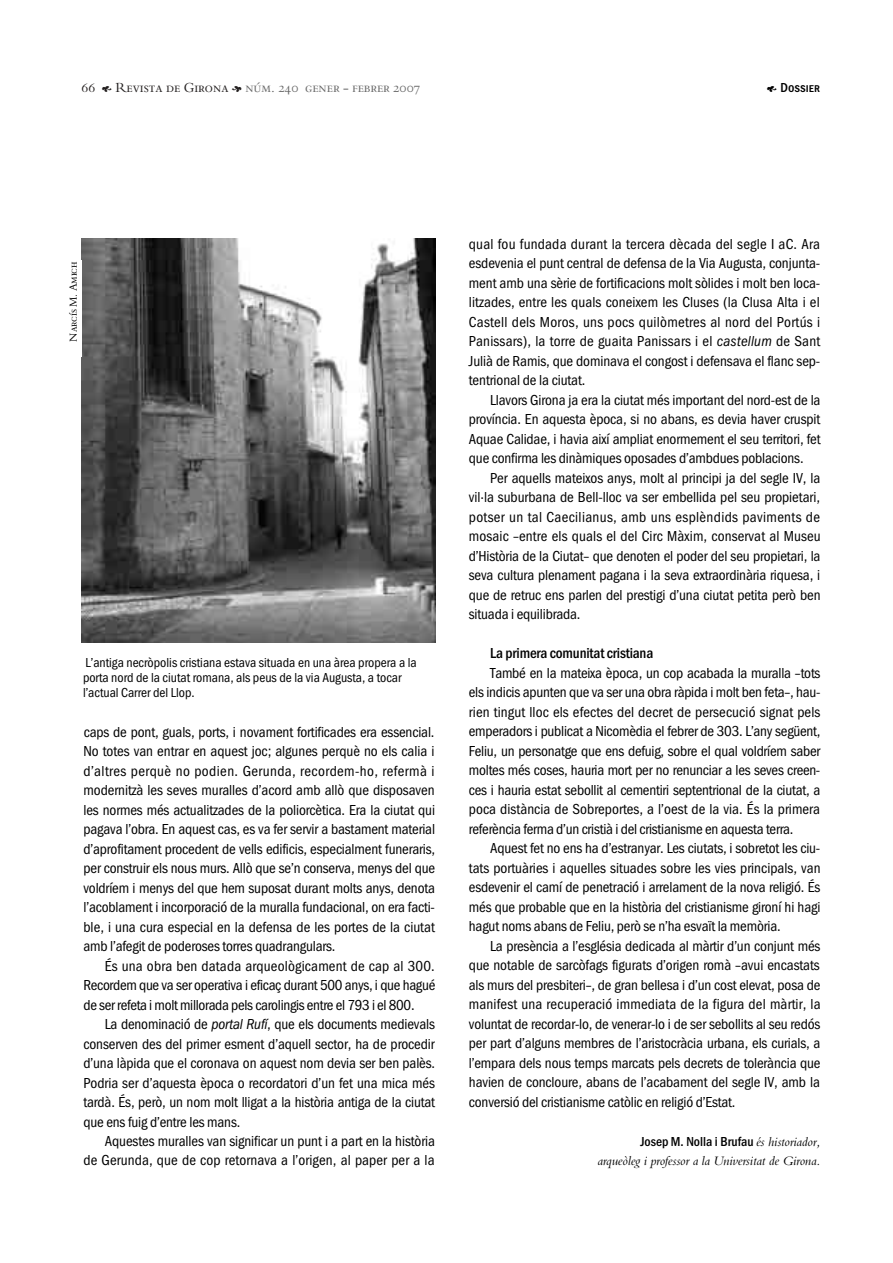
<style>
.page{position:relative;width:893px;height:1263px;background:#fff}
.page>*{position:absolute;margin:0;border:0;box-sizing:border-box;transform-origin:0 0}
.t1{font:15px/19.5px "Franklin Gothic Cond";letter-spacing:-.01em;color:#000;text-align:justify}
.t2{font:700 15px "Franklin Gothic Cond";letter-spacing:-.01em;color:#000}
.t3{font:13.5px/15px "Franklin Gothic Cond";color:#000}
.t4{font:13.5px "Bergamo Sm Caps";color:#666}
.t5{font:italic 13.5px "Bembo";letter-spacing:-.01em;color:#000}
.t6{font:700 13.5px "Franklin Gothic Cond";color:#000}
.t7{font:700 13.5px "Franklin Gothic Cond Sm Caps";color:#000}
.t8{font:10.5px "Bergamo Sm Caps";letter-spacing:-.01em;color:#000}
.s1{color:#231f1f}
.s2{font-family:"Botanical";color:#231f1f}
.s3{font-family:"Botanical";font-weight:400}
.s4{font-style:italic}
.s5{font-family:"Bembo";font-weight:400;font-style:italic}
</style>
<div class="page">
<img style="left:81px;top:238px;width:354px;height:405px">
<p class="t4" style="left:81px;top:80px;width:340px"><span class="s1">66</span> <span class="s2">E</span> <span class="s1">Revista de Girona</span> <span class="s2">F</span> núm. 240 gener - febrer 2007</p>
<p class="t7" style="left:767px;top:80px;width:55px"><span class="s3">E</span> Dossier</p>
<p class="t8" style="left:67px;top:342px;width:81px;rotate:-90deg">Narcís M. Amich</p>
<p class="t3" style="left:83px;top:656px;width:335px">L’antiga necròpolis cristiana estava situada en una àrea propera a la porta nord de la ciutat romana, als peus de la via Augusta, a tocar l’actual Carrer del Llop.</p>
<p class="t1" style="left:83px;top:723px;width:353px">caps de pont, guals, ports, i novament fortificades era essencial.<br>No totes van entrar en aquest joc; algunes perquè no els calia i d’altres perquè no podien. Gerunda, recordem-ho, refermà i modernitzà les seves muralles d’acord amb allò que disposaven les normes més actualitzades de la poliorcètica. Era la ciutat qui pagava l’obra. En aquest cas, es va fer servir a bastament material d’aprofitament procedent de vells edificis, especialment funeraris, per construir els nous murs. Allò que se’n conserva, menys del que voldríem i menys del que hem suposat durant molts anys, denota l’acoblament i incorporació de la muralla fundacional, on era facti&shy;ble, i una cura especial en la defensa de les portes de la ciutat amb l’afegit de poderoses torres quadrangulars.</p>
<p class="t1" style="left:83px;top:957px;width:353px;text-indent:21px">És una obra ben datada arqueològicament de cap al 300.<br>Recordem que va ser operativa i eficaç durant 500 anys, i que hagué de ser refeta i molt millorada pels carolingis entre el 793 i el 800.</p>
<p class="t1" style="left:83px;top:1016px;width:353px;text-indent:21px">La denominació de <span class="s4">portal Rufí</span>, que els documents medievals conserven des del primer esment d’aquell sector, ha de procedir d’una làpida que el coronava on aquest nom devia ser ben palès.<br>Podria ser d’aquesta època o recordatori d’un fet una mica més tardà. És, però, un nom molt lligat a la història antiga de la ciutat que ens fuig d’entre les mans.</p>
<p class="t1" style="left:83px;top:1133px;width:353px;text-align:right">Aquestes muralles van significar un punt i a part en la història<br>de Gerunda, que de cop retornava a l’origen, al paper per a la</p>
<p class="t1" style="left:469px;top:236px;width:353px">qual fou fundada durant la tercera dècada del segle I aC. Ara esdevenia el punt central de defensa de la Via Augusta, conjunta&shy;ment amb una sèrie de fortificacions molt sòlides i molt ben loca&shy;litzades, entre les quals coneixem les Cluses (la Clusa Alta i el Castell dels Moros, uns pocs quilòmetres al nord del Portús i Panissars), la torre de guaita Panissars i el <span class="s4">castellum</span> de Sant Julià de Ramis, que dominava el congost i defensava el flanc sep&shy;tentrional de la ciutat.</p>
<p class="t1" style="left:469px;top:392px;width:353px;text-indent:21px">Llavors Girona ja era la ciutat més important del nord-est de la província. En aquesta època, si no abans, es devia haver cruspit Aquae Calidae, i havia així ampliat enormement el seu territori, fet que confirma les dinàmiques oposades d’ambdues poblacions.</p>
<p class="t1" style="left:469px;top:470px;width:353px;text-indent:21px">Per aquells mateixos anys, molt al principi ja del segle IV, la vil·la suburbana de Bell-lloc va ser embellida pel seu propietari, potser un tal Caecilianus, amb uns esplèndids paviments de mosaic –entre els quals el del Circ Màxim, conservat al Museu d’Història de la Ciutat– que denoten el poder del seu propietari, la seva cultura plenament pagana i la seva extraordinària riquesa, i que de retruc ens parlen del prestigi d’una ciutat petita però ben situada i equilibrada.</p>
<p class="t2" style="left:490px;top:648px;width:165px">La primera comunitat cristiana</p>
<p class="t1" style="left:469px;top:665px;width:353px;text-indent:21px">També en la mateixa època, un cop acabada la muralla –tots els indicis apunten que va ser una obra ràpida i molt ben feta–, hau&shy;rien tingut lloc els efectes del decret de persecució signat pels emperadors i publicat a Nicomèdia el febrer de 303. L’any següent, Feliu, un personatge que ens defuig, sobre el qual voldríem saber moltes més coses, hauria mort per no renunciar a les seves creen&shy;ces i hauria estat sebollit al cementiri septentrional de la ciutat, a poca distància de Sobreportes, a l’oest de la via. És la primera referència ferma d’un cristià i del cristianisme en aquesta terra.</p>
<p class="t1" style="left:469px;top:840px;width:353px;text-indent:21px">Aquest fet no ens ha d’estranyar. Les ciutats, i sobretot les ciu&shy;tats portuàries i aquelles situades sobre les vies principals, van esdevenir el camí de penetració i arrelament de la nova religió. És més que probable que en la història del cristianisme gironí hi hagi hagut noms abans de Feliu, però se n’ha esvaït la memòria.</p>
<p class="t1" style="left:469px;top:938px;width:353px;text-indent:21px">La presència a l’església dedicada al màrtir d’un conjunt més que notable de sarcòfags figurats d’origen romà –avui encastats als murs del presbiteri–, de gran bellesa i d’un cost elevat, posa de manifest una recuperació immediata de la figura del màrtir, la voluntat de recordar-lo, de venerar-lo i de ser sebollits al seu redós per part d’alguns membres de l’aristocràcia urbana, els curials, a l’empara dels nous temps marcats pels decrets de tolerància que havien de concloure, abans de l’acabament del segle IV, amb la conversió del cristianisme catòlic en religió d’Estat.</p>
<p class="t6" style="left:640px;top:1137px;width:181px">Josep M. Nolla i Brufau <span class="s5">és historiador,</span></p>
<p class="t5" style="left:597px;top:1156px;width:224px">arqueòleg i professor a la Universitat de Girona.</p>
</div>
